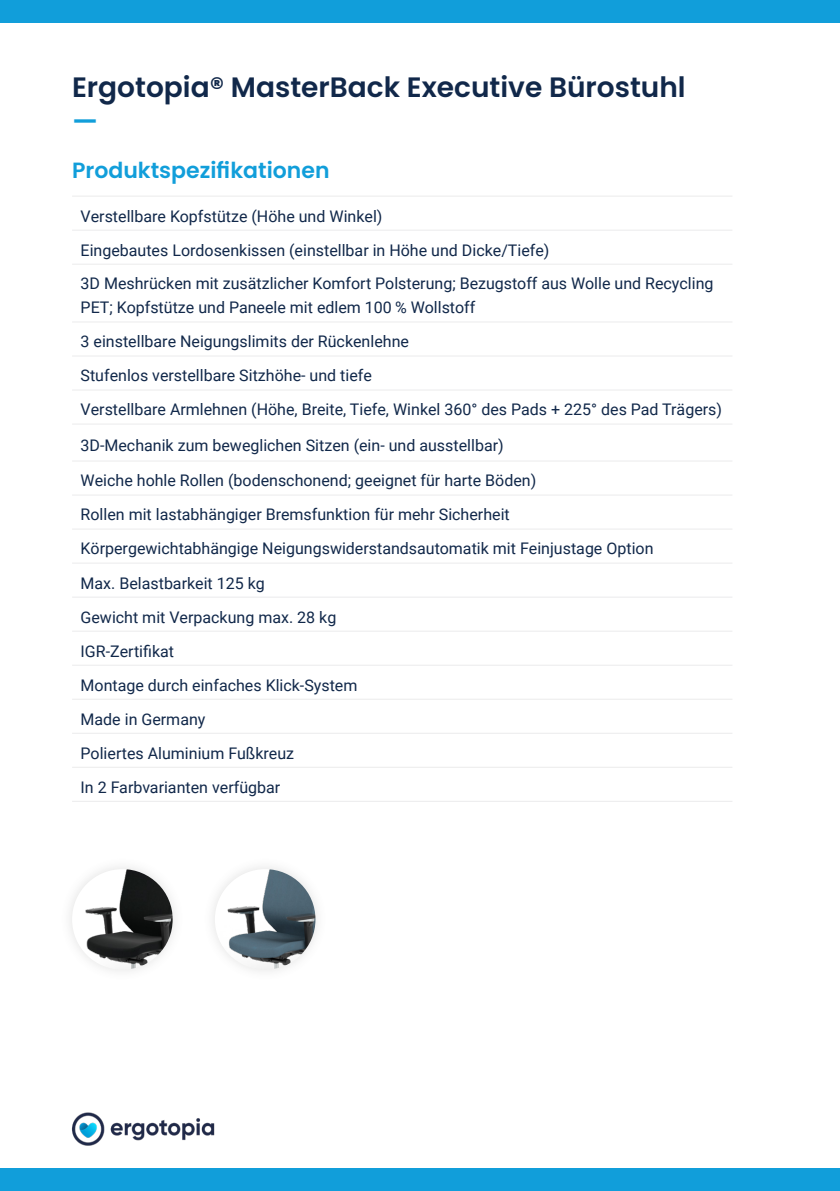
<style>
.page{position:relative;width:840px;height:1191px;background:#fff}
.page>*{position:absolute;margin:0;border:0;box-sizing:border-box;transform-origin:0 0}
.t1{font:600 28px/33.6px "Poppins";color:#11284a}
.t2{font:600 22px "Poppins";color:#119eda}
.t3{font:16px/24px "Roboto";color:#11284a}
.s1{color:#119eda}
</style>
<div class="page">
<img style="left:71px;top:1112px;width:144px;height:34px">
<div style="left:0;top:0;width:839px;height:23px;background:#119eda"></div>
<div style="left:0;top:1168px;width:839px;height:23px;background:#119eda"></div>
<hr style="left:72px;top:196px;width:660px;height:1px;background:#ebebec">
<hr style="left:72px;top:230px;width:660px;height:1px;background:#ebebec">
<hr style="left:72px;top:264px;width:660px;height:1px;background:#ebebec">
<hr style="left:72px;top:321px;width:660px;height:1px;background:#ebebec">
<hr style="left:72px;top:355px;width:660px;height:1px;background:#ebebec">
<hr style="left:72px;top:389px;width:660px;height:1px;background:#ebebec">
<hr style="left:72px;top:423px;width:660px;height:1px;background:#ebebec">
<hr style="left:72px;top:460px;width:660px;height:1px;background:#ebebec">
<hr style="left:72px;top:494px;width:660px;height:1px;background:#ebebec">
<hr style="left:72px;top:528px;width:660px;height:1px;background:#ebebec">
<hr style="left:72px;top:562px;width:660px;height:1px;background:#ebebec">
<hr style="left:72px;top:596px;width:660px;height:1px;background:#ebebec">
<hr style="left:72px;top:630px;width:660px;height:1px;background:#ebebec">
<hr style="left:72px;top:664px;width:660px;height:1px;background:#ebebec">
<hr style="left:72px;top:698px;width:660px;height:1px;background:#ebebec">
<hr style="left:72px;top:732px;width:660px;height:1px;background:#ebebec">
<hr style="left:72px;top:767px;width:660px;height:1px;background:#ebebec">
<hr style="left:72px;top:801px;width:660px;height:1px;background:#ebebec">
<img style="left:72px;top:869px;width:101px;height:100px;border-radius:50px">
<img style="left:215px;top:869px;width:100px;height:100px;border-radius:50px">
<p class="t1" style="left:72px;top:71px;width:615px">Ergotopia® MasterBack Executive Bürostuhl <span class="s1">—</span></p>
<p class="t2" style="left:72px;top:157px;width:259px">Produktspezifikationen</p>
<p class="t3" style="left:81px;top:203px;width:303px">Verstellbare Kopfstütze (Höhe und Winkel)</p>
<p class="t3" style="left:81px;top:237px;width:470px">Eingebautes Lordosenkissen (einstellbar in Höhe und Dicke/Tiefe)</p>
<p class="t3" style="left:81px;top:271px;width:634px">3D Meshrücken mit zusätzlicher Komfort Polsterung; Bezugstoff aus Wolle und Recycling<br>PET; Kopfstütze und Paneele mit edlem 100 % Wollstoff</p>
<p class="t3" style="left:81px;top:329px;width:330px">3 einstellbare Neigungslimits der Rückenlehne</p>
<p class="t3" style="left:81px;top:363px;width:292px">Stufenlos verstellbare Sitzhöhe- und tiefe</p>
<p class="t3" style="left:81px;top:397px;width:642px">Verstellbare Armlehnen (Höhe, Breite, Tiefe, Winkel 360° des Pads + 225° des Pad Trägers)</p>
<p class="t3" style="left:81px;top:432px;width:424px">3D-Mechanik zum beweglichen Sitzen (ein- und ausstellbar)</p>
<p class="t3" style="left:81px;top:468px;width:457px">Weiche hohle Rollen (bodenschonend; geeignet für harte Böden)</p>
<p class="t3" style="left:81px;top:502px;width:430px">Rollen mit lastabhängiger Bremsfunktion für mehr Sicherheit</p>
<p class="t3" style="left:81px;top:536px;width:574px">Körpergewichtabhängige Neigungswiderstandsautomatik mit Feinjustage Option</p>
<p class="t3" style="left:81px;top:570px;width:186px">Max. Belastbarkeit 125 kg</p>
<p class="t3" style="left:81px;top:604px;width:257px">Gewicht mit Verpackung max. 28 kg</p>
<p class="t3" style="left:81px;top:638px;width:95px">IGR-Zertifikat</p>
<p class="t3" style="left:81px;top:672px;width:278px">Montage durch einfaches Klick-System</p>
<p class="t3" style="left:81px;top:706px;width:126px">Made in Germany</p>
<p class="t3" style="left:81px;top:740px;width:215px">Poliertes Aluminium Fußkreuz</p>
<p class="t3" style="left:81px;top:774px;width:201px">In 2 Farbvarianten verfügbar</p>
</div>
